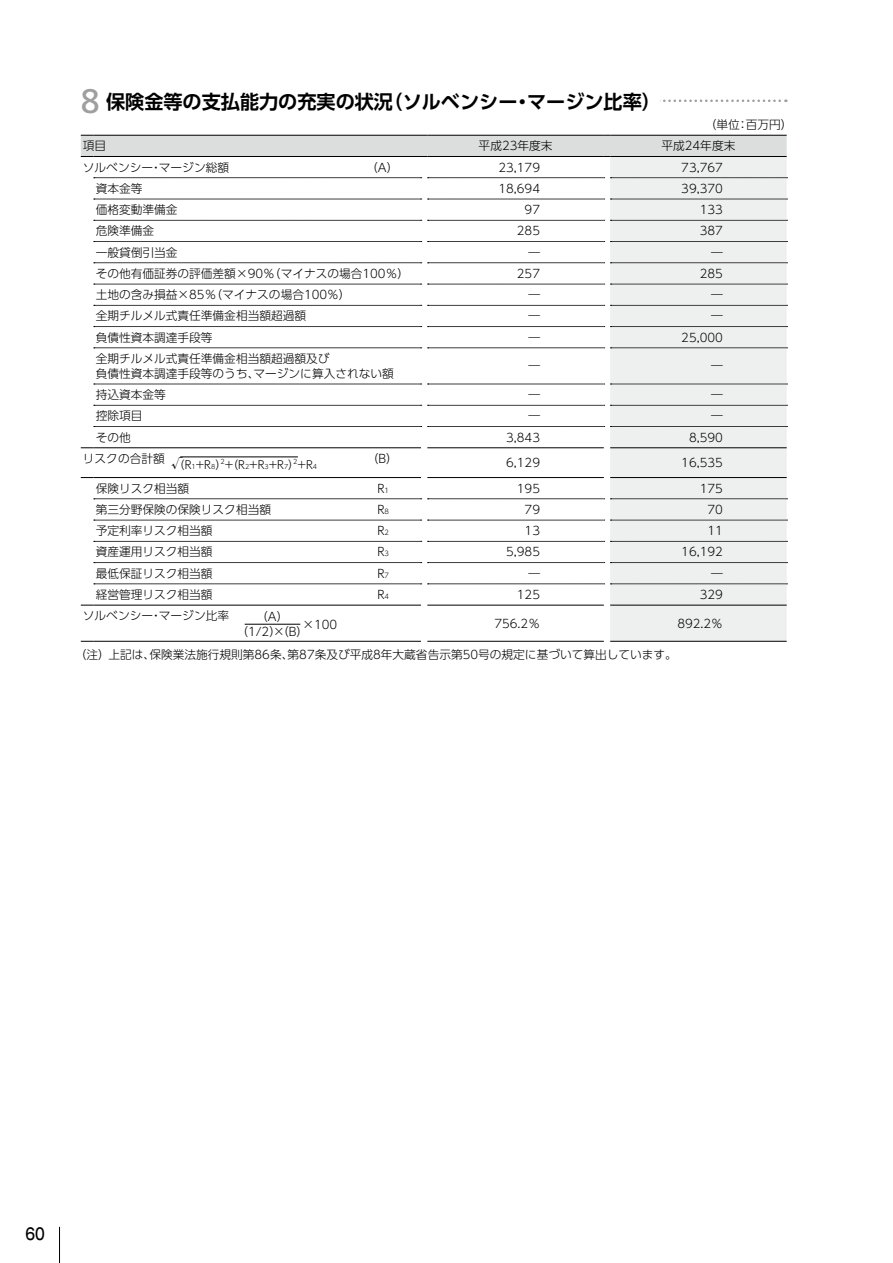
<style>
.page{position:relative;width:893px;height:1263px;background:#fff}
.page>*{position:absolute;margin:0;border:0;box-sizing:border-box;transform-origin:0 0}
.t1{font:700 19.2px "UD Shin Go Pro De";color:#000}
.t2{font:500 15.9px "Gothic MB101 Pr 5";color:#000;scale:.8 1}
.t3{font:300 11.7px/14.9px "UD Shin Go Pro";color:#000}
.t4{font:300 11.1px "UD Shin Go Pro";color:#000}
.s1{font-family:"Frutiger LT Std";font-weight:400;font-size:34.05px;color:#9f9fa0}
.s2{font-size:6.75px}
.s3{font-size:12.3px}
.s4{font-size:6.45px}
</style>
<div class="page">
<hr style="left:59px;top:1227px;width:1px;height:36px;background:#000">
<hr style="left:180px;top:457px;width:118px;height:1px;background:#000">
<hr style="left:245px;top:624px;width:55px;height:1px;background:#000">
<svg style="left:660px;top:99px;width:126px;height:3px"></svg>
<div style="left:610px;top:157px;width:177px;height:484px;background:#eeefef"></div>
<svg style="left:428px;top:177px;width:359px;height:1px"></svg>
<svg style="left:428px;top:199px;width:359px;height:1px"></svg>
<svg style="left:428px;top:220px;width:359px;height:1px"></svg>
<svg style="left:428px;top:241px;width:359px;height:1px"></svg>
<svg style="left:428px;top:263px;width:359px;height:1px"></svg>
<svg style="left:428px;top:284px;width:359px;height:1px"></svg>
<svg style="left:428px;top:305px;width:359px;height:1px"></svg>
<svg style="left:428px;top:326px;width:359px;height:1px"></svg>
<svg style="left:428px;top:348px;width:359px;height:1px"></svg>
<svg style="left:428px;top:384px;width:359px;height:1px"></svg>
<svg style="left:428px;top:405px;width:359px;height:1px"></svg>
<svg style="left:428px;top:499px;width:359px;height:1px"></svg>
<svg style="left:428px;top:520px;width:359px;height:1px"></svg>
<svg style="left:428px;top:541px;width:359px;height:1px"></svg>
<svg style="left:428px;top:562px;width:359px;height:1px"></svg>
<svg style="left:428px;top:584px;width:359px;height:1px"></svg>
<svg style="left:94px;top:199px;width:328px;height:1px"></svg>
<svg style="left:94px;top:220px;width:328px;height:1px"></svg>
<svg style="left:94px;top:241px;width:328px;height:1px"></svg>
<svg style="left:94px;top:263px;width:328px;height:1px"></svg>
<svg style="left:94px;top:284px;width:328px;height:1px"></svg>
<svg style="left:94px;top:305px;width:328px;height:1px"></svg>
<svg style="left:94px;top:326px;width:328px;height:1px"></svg>
<svg style="left:94px;top:348px;width:328px;height:1px"></svg>
<svg style="left:94px;top:384px;width:328px;height:1px"></svg>
<svg style="left:94px;top:405px;width:328px;height:1px"></svg>
<svg style="left:94px;top:499px;width:328px;height:1px"></svg>
<svg style="left:94px;top:520px;width:328px;height:1px"></svg>
<svg style="left:94px;top:541px;width:328px;height:1px"></svg>
<svg style="left:94px;top:562px;width:328px;height:1px"></svg>
<svg style="left:94px;top:584px;width:328px;height:1px"></svg>
<svg style="left:81px;top:641px;width:13px;height:1px"></svg>
<hr style="left:94px;top:641px;width:327px;height:1px;background:#000">
<hr style="left:427px;top:641px;width:177px;height:1px;background:#000">
<hr style="left:610px;top:641px;width:177px;height:1px;background:#000">
<svg style="left:81px;top:135px;width:706px;height:22px;background:#cfcfcf"></svg>
<hr style="left:94px;top:156px;width:327px;height:1px;background:#000">
<svg style="left:94px;top:177px;width:328px;height:1px"></svg>
<svg style="left:81px;top:447px;width:13px;height:1px"></svg>
<hr style="left:94px;top:447px;width:327px;height:1px;background:#000">
<hr style="left:427px;top:447px;width:177px;height:1px;background:#000">
<hr style="left:610px;top:447px;width:177px;height:1px;background:#000">
<svg style="left:81px;top:605px;width:13px;height:1px"></svg>
<hr style="left:94px;top:605px;width:327px;height:1px;background:#000">
<hr style="left:427px;top:605px;width:177px;height:1px;background:#000">
<hr style="left:610px;top:605px;width:177px;height:1px;background:#000">
<svg style="left:94px;top:426px;width:328px;height:1px"></svg>
<svg style="left:428px;top:426px;width:359px;height:1px"></svg>
<svg style="left:81px;top:477px;width:13px;height:1px"></svg>
<hr style="left:94px;top:477px;width:327px;height:1px;background:#000">
<hr style="left:427px;top:477px;width:177px;height:1px;background:#000">
<hr style="left:610px;top:477px;width:177px;height:1px;background:#000">
<h1 class="t1" style="left:81px;top:86px;width:582px"><span class="s1">8</span> 保険金等の支払能力の充実の状況（ソルベンシー・マージン比率）</h1>
<p class="t3" style="left:705px;top:117px;width:89px">（単位：百万円）</p>
<p class="t3" style="left:83px;top:138px;width:25px">項目</p>
<p class="t3" style="left:479px;top:138px;width:75px">平成23年度末</p>
<p class="t3" style="left:661px;top:138px;width:75px">平成24年度末</p>
<p class="t3" style="left:83px;top:159px;width:148px">ソルベンシー・マージン総額</p>
<p class="t3" style="left:366px;top:159px;width:34px">（A）</p>
<p class="t3" style="left:498px;top:159px;width:43px">23,179</p>
<p class="t3" style="left:681px;top:159px;width:43px">73,767</p>
<p class="t3" style="left:96px;top:181px;width:48px">資本金等</p>
<p class="t3" style="left:498px;top:181px;width:43px">18,694</p>
<p class="t3" style="left:681px;top:181px;width:43px">39,370</p>
<p class="t3" style="left:96px;top:202px;width:83px">価格変動準備金</p>
<p class="t3" style="left:525px;top:202px;width:17px">97</p>
<p class="t3" style="left:700px;top:202px;width:25px">133</p>
<p class="t3" style="left:96px;top:223px;width:60px">危険準備金</p>
<p class="t3" style="left:517px;top:223px;width:25px">285</p>
<p class="t3" style="left:700px;top:223px;width:25px">387</p>
<p class="t3" style="left:96px;top:244px;width:83px">一般貸倒引当金</p>
<p class="t3" style="left:528px;top:244px;width:13px">―</p>
<p class="t3" style="left:711px;top:244px;width:13px">―</p>
<p class="t3" style="left:96px;top:266px;width:315px">その他有価証券の評価差額×90％（マイナスの場合100％）</p>
<p class="t3" style="left:517px;top:266px;width:25px">257</p>
<p class="t3" style="left:700px;top:266px;width:25px">285</p>
<p class="t3" style="left:96px;top:287px;width:256px">土地の含み損益×85％（マイナスの場合100％）</p>
<p class="t3" style="left:528px;top:287px;width:13px">―</p>
<p class="t3" style="left:711px;top:287px;width:13px">―</p>
<p class="t3" style="left:96px;top:308px;width:212px">全期チルメル式責任準備金相当額超過額</p>
<p class="t3" style="left:528px;top:308px;width:13px">―</p>
<p class="t3" style="left:711px;top:308px;width:13px">―</p>
<p class="t3" style="left:96px;top:329px;width:118px">負債性資本調達手段等</p>
<p class="t3" style="left:528px;top:329px;width:13px">―</p>
<p class="t3" style="left:681px;top:329px;width:43px">25,000</p>
<p class="t3" style="left:96px;top:351px;width:300px">全期チルメル式責任準備金相当額超過額及び<br>負債性資本調達手段等のうち、マージンに算入されない額</p>
<p class="t3" style="left:528px;top:358px;width:13px">―</p>
<p class="t3" style="left:711px;top:358px;width:13px">―</p>
<p class="t3" style="left:96px;top:387px;width:72px">持込資本金等</p>
<p class="t3" style="left:528px;top:387px;width:13px">―</p>
<p class="t3" style="left:711px;top:387px;width:13px">―</p>
<p class="t3" style="left:96px;top:408px;width:48px">控除項目</p>
<p class="t3" style="left:528px;top:408px;width:13px">―</p>
<p class="t3" style="left:711px;top:408px;width:13px">―</p>
<p class="t3" style="left:96px;top:429px;width:37px">その他</p>
<p class="t3" style="left:506px;top:429px;width:35px">3,843</p>
<p class="t3" style="left:689px;top:429px;width:35px">8,590</p>
<p class="t3" style="left:83px;top:451px;width:83px">リスクの合計額</p>
<p class="t3" style="left:367px;top:451px;width:33px">（B）</p>
<p class="t3" style="left:506px;top:455px;width:35px">6,129</p>
<p class="t3" style="left:681px;top:455px;width:43px">16,535</p>
<p class="t3" style="left:96px;top:480px;width:95px">保険リスク相当額</p>
<p class="t3" style="left:377px;top:480px;width:13px">R<span class="s2">1</span></p>
<p class="t3" style="left:517px;top:480px;width:25px">195</p>
<p class="t3" style="left:700px;top:480px;width:25px">175</p>
<p class="t3" style="left:96px;top:502px;width:177px">第三分野保険の保険リスク相当額</p>
<p class="t3" style="left:377px;top:502px;width:13px">R<span class="s2">8</span></p>
<p class="t3" style="left:525px;top:502px;width:17px">79</p>
<p class="t3" style="left:707px;top:502px;width:17px">70</p>
<p class="t3" style="left:96px;top:523px;width:118px">予定利率リスク相当額</p>
<p class="t3" style="left:377px;top:523px;width:13px">R<span class="s2">2</span></p>
<p class="t3" style="left:525px;top:523px;width:17px">13</p>
<p class="t3" style="left:707px;top:523px;width:17px">11</p>
<p class="t3" style="left:96px;top:544px;width:118px">資産運用リスク相当額</p>
<p class="t3" style="left:377px;top:544px;width:13px">R<span class="s2">3</span></p>
<p class="t3" style="left:506px;top:544px;width:35px">5,985</p>
<p class="t3" style="left:681px;top:544px;width:43px">16,192</p>
<p class="t3" style="left:96px;top:565px;width:118px">最低保証リスク相当額</p>
<p class="t3" style="left:377px;top:565px;width:13px">R<span class="s2">7</span></p>
<p class="t3" style="left:528px;top:565px;width:13px">―</p>
<p class="t3" style="left:711px;top:565px;width:13px">―</p>
<p class="t3" style="left:96px;top:587px;width:118px">経営管理リスク相当額</p>
<p class="t3" style="left:377px;top:587px;width:13px">R<span class="s2">4</span></p>
<p class="t3" style="left:517px;top:587px;width:25px">125</p>
<p class="t3" style="left:700px;top:587px;width:25px">329</p>
<p class="t3" style="left:83px;top:608px;width:148px">ソルベンシー・マージン比率</p>
<p class="t3" style="left:494px;top:615px;width:47px">756.2％</p>
<p class="t3" style="left:677px;top:615px;width:47px">892.2％</p>
<p class="t3" style="left:75px;top:647px;width:603px">（注）上記は、保険業法施行規則第86条、第87条及び平成8年大蔵省告示第50号の規定に基づいて算出しています。</p>
<p class="t4" style="left:172px;top:455px;width:147px"><span class="s3">√</span>（R<span class="s4">1</span>+R<span class="s4">8</span>）<sup>2</sup>+（R<span class="s4">2</span>+R<span class="s4">3</span>+R<span class="s4">7</span>）<sup>2</sup>+R<span class="s4">4</span></p>
<p class="t3" style="left:256px;top:609px;width:34px">（A）</p>
<p class="t3" style="left:302px;top:616px;width:36px">×100</p>
<p class="t3" style="left:236px;top:623px;width:73px">（1/2）×（B）</p>
<h2 class="t2" style="left:26px;top:1220px;width:26px">60</h2>
</div>
